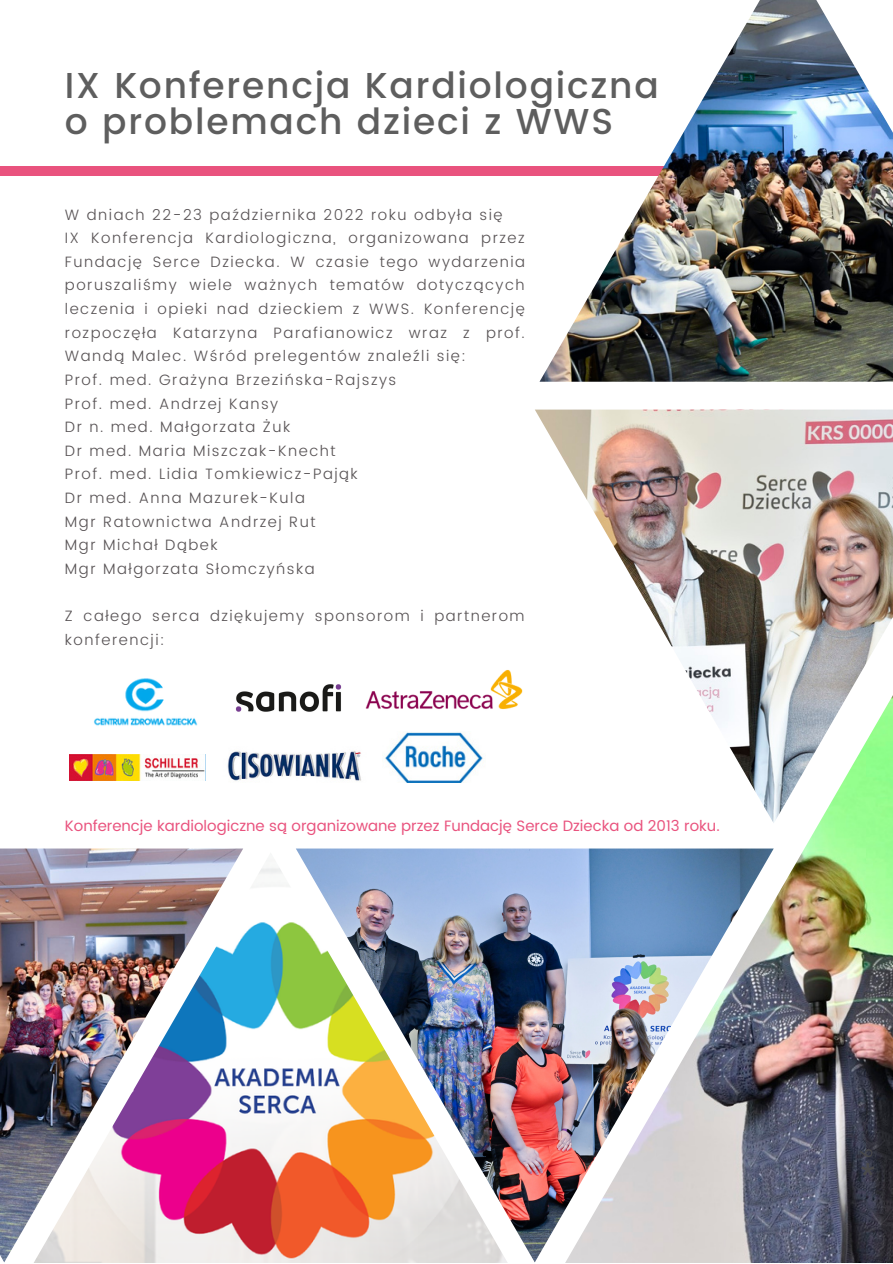
<style>
.page{position:relative;width:893px;height:1264px;background:#fff}
.page>*{position:absolute;margin:0;border:0;box-sizing:border-box;transform-origin:0 0}
.t1{font:52.2px "Gidole";color:#4a4a4a}
.t2{font:500 36px/36px "Poppins";letter-spacing:.05em;color:#5e5e5e}
.t3{font:16.5px "Lato";color:#4a4a4a}
.t4{font:300 15px/23.5px "Poppins";letter-spacing:.1em;color:#575254}
.t5{font:15px "Poppins";color:#e9537e}
</style>
<div class="page">
<div style="left:0;top:166px;width:717px;height:9px;background:#e9537e"></div>
<img style="left:539px;top:0;width:353px;height:382px">
<img style="left:773px;top:823px;width:119px;height:439px">
<img style="left:296px;top:848px;width:477px;height:414px">
<img style="left:243px;top:852px;width:268px;height:410px">
<img style="left:535px;top:409px;width:357px;height:414px">
<img style="left:0;top:848px;width:243px;height:414px">
<img style="left:235px;top:684px;width:107px;height:28px">
<img style="left:227px;top:751px;width:134px;height:30px">
<img style="left:365px;top:670px;width:158px;height:39px">
<img style="left:94px;top:678px;width:104px;height:48px">
<img style="left:70px;top:755px;width:136px;height:25px">
<img style="left:383px;top:732px;width:100px;height:50px">
<h2 class="t2" style="left:65px;top:68px;width:595px">IX Konferencja Kardiologiczna o problemach dzieci z WWS</h2>
<p class="t4" style="left:65px;top:203px;width:461px">W dniach 22-23 października 2022 roku odbyła się<br>IX Konferencja Kardiologiczna, organizowana przez Fundację Serce Dziecka. W czasie tego wydarzenia poruszaliśmy wiele ważnych tematów dotyczących leczenia i opieki nad dzieckiem z WWS. Konferencję rozpoczęła Katarzyna Parafianowicz wraz z prof.<br>Wandą Malec. Wśród prelegentów znaleźli się:<br>Prof. med. Grażyna Brzezińska-Rajszys<br>Prof. med. Andrzej Kansy<br>Dr n. med. Małgorzata Żuk<br>Dr med. Maria Miszczak-Knecht<br>Prof. med. Lidia Tomkiewicz-Pająk<br>Dr med. Anna Mazurek-Kula<br>Mgr Ratownictwa Andrzej Rut<br>Mgr Michał Dąbek<br>Mgr Małgorzata Słomczyńska</p>
<p class="t4" style="left:65px;top:604px;width:461px">Z całego serca dziękujemy sponsorom i partnerom konferencji:</p>
<p class="t5" style="left:65px;top:817px;width:656px">Konferencje kardiologiczne są organizowane przez Fundację Serce Dziecka od 2013 roku.</p>
<p class="t3" style="left:856px;top:1158px;width:11px;rotate:-90deg">6</p>
<h1 class="t1" style="left:858px;top:1151px;width:20px">*</h1>
</div>
